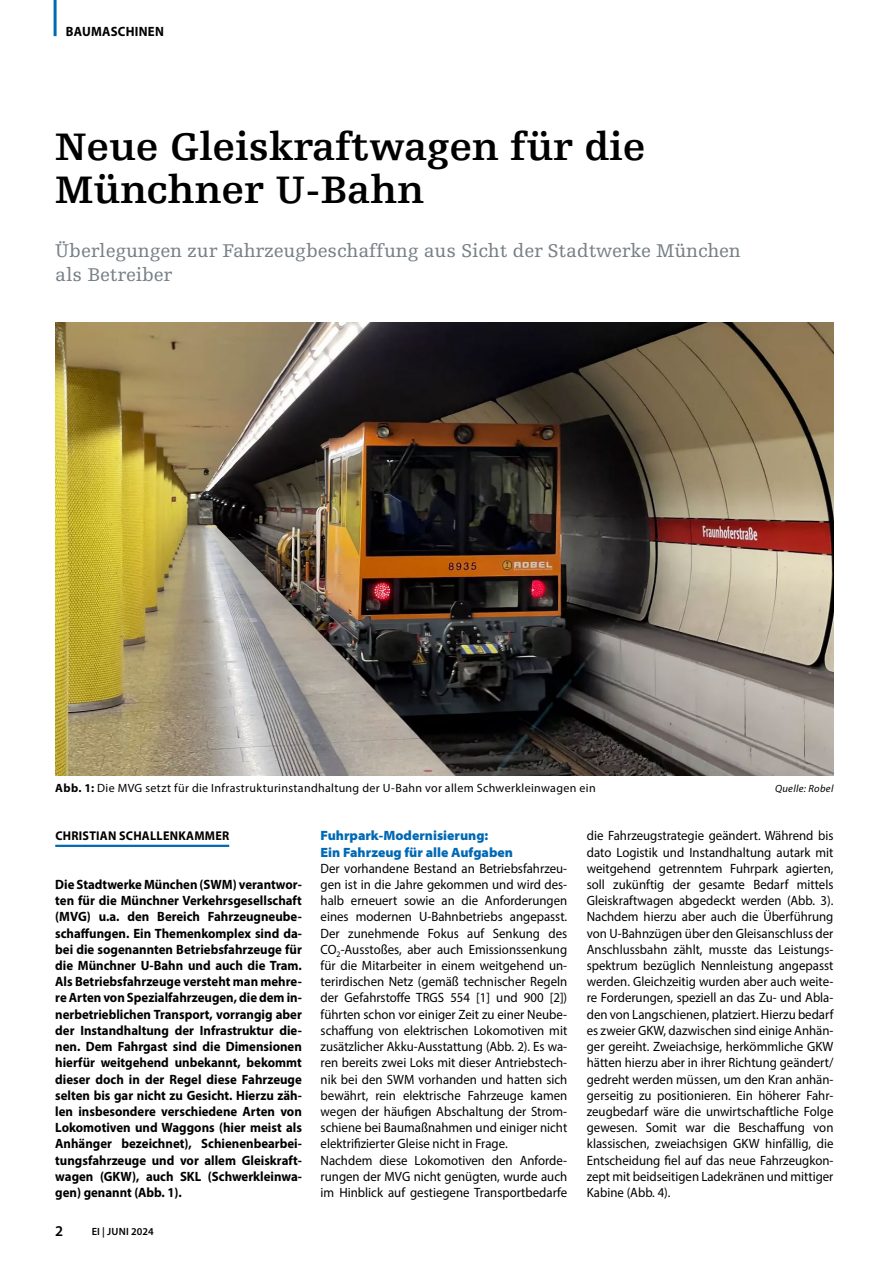
<style>
.page{position:relative;width:893px;height:1263px;background:#fff}
.page>*{position:absolute;margin:0;border:0;box-sizing:border-box;transform-origin:0 0}
.t1{font:700 40.5px/43.5px "Egyptienne FLT Std";color:#000}
.t2{font:19.5px/23.4px "Egyptienne FLT Std";letter-spacing:-.005em;color:#778086}
.t3{font:600 15px "Myriad Pro";color:#000}
.t4{font:13.5px/16.2px "Myriad Pro";color:#000;scale:.95 1}
.t5{font:700 13.5px/16.2px "Myriad Pro";color:#000;text-align:justify;scale:.95 1}
.t6{font:900 semi-expanded 13.5px/16.2px "Myriad Pro";color:#0069b4;scale:.95 1}
.t7{font:700 13.5px "Myriad Pro";letter-spacing:.02em;color:#000;scale:.95 1}
.t8{font:700 12.75px "Myriad Pro";letter-spacing:.02em;color:#000;scale:.95 1}
.t9{font:12px "Myriad Pro";letter-spacing:.03em;color:#000}
.t10{font:italic 10.5px "Myriad Pro";letter-spacing:.03em;color:#000}
.t11{font:600 10.5px "Myriad Pro";color:#000}
.s1{font-weight:700}
</style>
<div class="page">
<hr style="left:54px;top:0;width:3px;height:36px;background:#0069b4">
<hr style="left:55px;top:845px;width:174px;height:2px;background:#0069b4">
<img style="left:55px;top:322px;width:778px;height:454px">
<p class="t7" style="left:66px;top:23px;width:105px">BAUMASCHINEN</p>
<h1 class="t1" style="left:55px;top:126px;width:592px">Neue Gleiskraftwagen für die<br>Münchner U-Bahn</h1>
<h2 class="t2" style="left:55px;top:239px;width:687px">Überlegungen zur Fahrzeugbeschaffung aus Sicht der Stadtwerke München als Betreiber</h2>
<p class="t9" style="left:55px;top:780px;width:542px"><span class="s1">Abb. 1:</span> Die MVG setzt für die Infrastrukturinstandhaltung der U-Bahn vor allem Schwerkleinwagen ein</p>
<p class="t10" style="left:775px;top:782px;width:60px">Quelle: Robel</p>
<p class="t8" style="left:55px;top:827px;width:184px">CHRISTIAN SCHALLENKAMMER</p>
<p class="t5" style="left:55px;top:876px;width:261px">Die Stadtwerke München (SWM) verantwor&shy;ten für die Münchner Verkehrsgesellschaft (MVG) u.a. den Bereich Fahrzeugneube&shy;schaffungen. Ein Themenkomplex sind da&shy;bei die sogenannten Betriebsfahrzeuge für die Münchner U-Bahn und auch die Tram.<br>Als Betriebsfahrzeuge versteht man mehre&shy;re Arten von Spezialfahrzeugen, die dem in&shy;nerbetrieblichen Transport, vorrangig aber der Instandhaltung der Infrastruktur die&shy;nen. Dem Fahrgast sind die Dimensionen hierfür weitgehend unbekannt, bekommt dieser doch in der Regel diese Fahrzeuge selten bis gar nicht zu Gesicht. Hierzu zäh&shy;len insbesondere verschiedene Arten von Lokomotiven und Waggons (hier meist als Anhänger bezeichnet), Schienenbearbei&shy;tungsfahrzeuge und vor allem Gleiskraft&shy;wagen (GKW), auch SKL (Schwerkleinwa&shy;gen) genannt (Abb. 1).</p>
<p class="t3" style="left:55px;top:1221px;width:10px">2</p>
<p class="t11" style="left:92px;top:1225px;width:63px">EI | JUNI 2024</p>
<p class="t6" style="left:321px;top:828px;width:204px">Fuhrpark-Modernisierung:<br>Ein Fahrzeug für alle Aufgaben</p>
<p class="t4" style="left:321px;top:860px;width:261px">Der vorhandene Bestand an Betriebsfahrzeu&shy;gen ist in die Jahre gekommen und wird des&shy;halb erneuert sowie an die Anforderungen eines modernen U-Bahnbetriebs angepasst.<br>Der zunehmende Fokus auf Senkung des CO<sub>2</sub>-Ausstoßes, aber auch Emissionssenkung für die Mitarbeiter in einem weitgehend un&shy;terirdischen Netz (gemäß technischer Regeln der Gefahrstoffe TRGS 554 [1] und 900 [2]) führten schon vor einiger Zeit zu einer Neube&shy;schaffung von elektrischen Lokomotiven mit zusätzlicher Akku-Ausstattung (Abb. 2). Es wa&shy;ren bereits zwei Loks mit dieser Antriebstech&shy;nik bei den SWM vorhanden und hatten sich bewährt, rein elektrische Fahrzeuge kamen wegen der häufigen Abschaltung der Strom&shy;schiene bei Baumaßnahmen und einiger nicht elektrifizierter Gleise nicht in Frage.<br>Nachdem diese Lokomotiven den Anforde&shy;rungen der MVG nicht genügten, wurde auch im Hinblick auf gestiegene Transportbedarfe</p>
<p class="t4" style="left:587px;top:828px;width:261px;text-align:justify">die Fahrzeugstrategie geändert. Während bis dato Logistik und Instandhaltung autark mit weitgehend getrenntem Fuhrpark agierten, soll zukünftig der gesamte Bedarf mittels Gleiskraftwagen abgedeckt werden (Abb. 3).<br>Nachdem hierzu aber auch die Überführung von U-Bahnzügen über den Gleisanschluss der Anschlussbahn zählt, musste das Leistungs&shy;spektrum bezüglich Nennleistung angepasst werden. Gleichzeitig wurden aber auch weite&shy;re Forderungen, speziell an das Zu- und Abla&shy;den von Langschienen, platziert. Hierzu bedarf es zweier GKW, dazwischen sind einige Anhän&shy;ger gereiht. Zweiachsige, herkömmliche GKW hätten hierzu aber in ihrer Richtung geändert/ gedreht werden müssen, um den Kran anhän&shy;gerseitig zu positionieren. Ein höherer Fahr&shy;zeugbedarf wäre die unwirtschaftliche Folge gewesen. Somit war die Beschaffung von klassischen, zweiachsigen GKW hinfällig, die Entscheidung fiel auf das neue Fahrzeugkon&shy;zept mit beidseitigen Ladekränen und mittiger Kabine (Abb. 4).</p>
</div>
